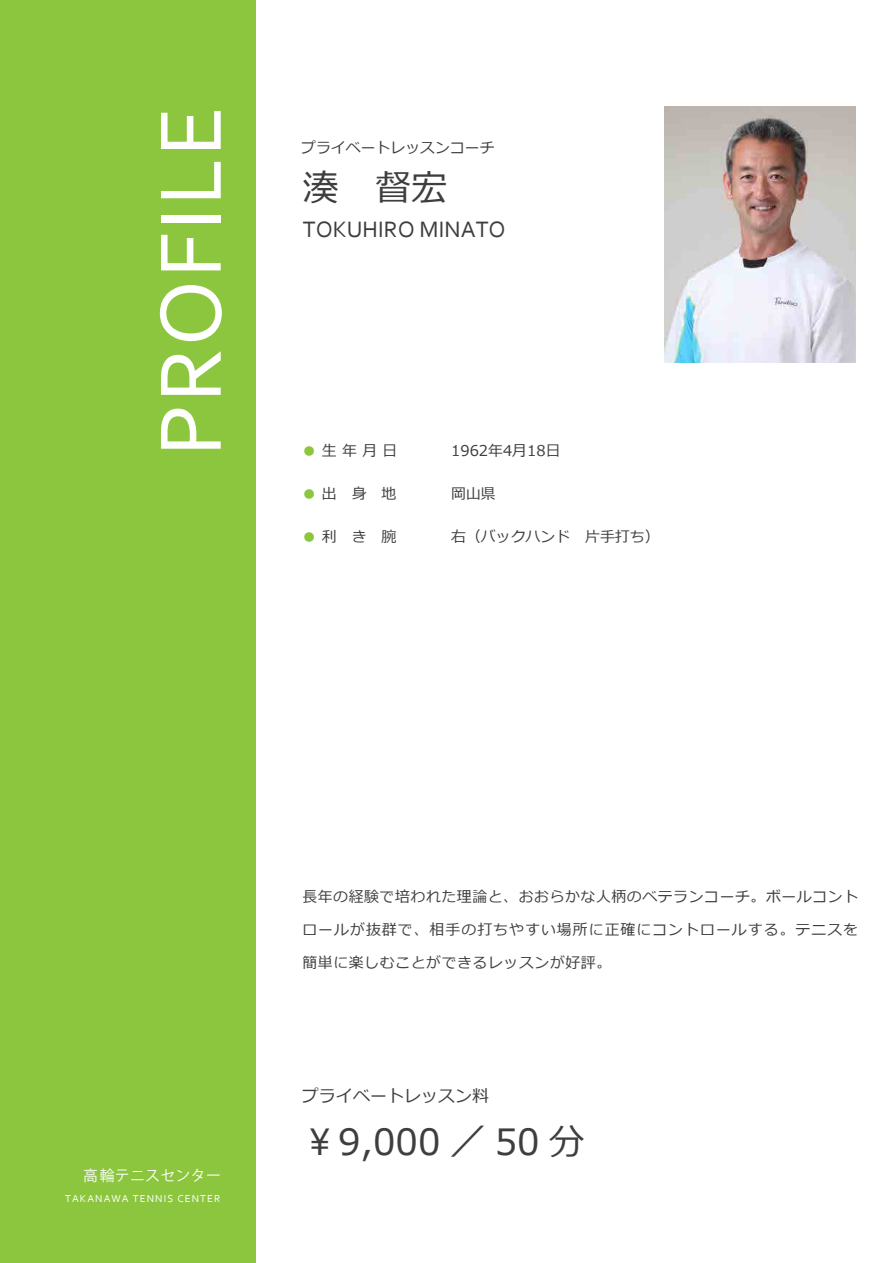
<style>
.page{position:relative;width:893px;height:1263px;background:#fff}
.page>*{position:absolute;margin:0;border:0;box-sizing:border-box;transform-origin:0 0}
.t1{font:91.35px "Corbel";letter-spacing:.02em;color:#fff}
.t2{font:36.15px "Meiryo";color:#3e3e3f}
.t3{font:23.4px "Corbel";color:#3e3e3f}
.t4{font:16.95px "Meiryo";color:#3e3e3f}
.t5{font:14.85px "Meiryo";letter-spacing:.04em;color:#3e3e3f}
.t6{font:14.85px "Meiryo";color:#3e3e3f}
.t7{font:14.85px "Meiryo";letter-spacing:.07em;color:#3e3e3f}
.t8{font:14.85px "Koz Go Pr 6 N";letter-spacing:.02em;color:#fff}
.t9{font:10.65px "Corbel";letter-spacing:.1em;color:#fff}
.s1{color:#8bc63e}
</style>
<div class="page">
<div style="left:0;top:0;width:255px;height:1263px;background:#8bc63e"></div>
<img style="left:664px;top:107px;width:191px;height:255px">
<h1 class="t1" style="left:134px;top:456px;width:352px;rotate:-90deg">PROFILE</h1>
<p class="t6" style="left:301px;top:138px;width:195px">プライベートレッスンコーチ</p>
<h2 class="t2" style="left:303px;top:163px;width:146px">湊　督宏</h2>
<h3 class="t3" style="left:303px;top:214px;width:204px">TOKUHIRO MINATO</h3>
<p class="t5" style="left:302px;top:441px;width:97px"><span class="s1">●</span> 生年月日</p>
<p class="t5" style="left:302px;top:483px;width:96px"><span class="s1">●</span> 出　身　地</p>
<p class="t5" style="left:302px;top:526px;width:96px"><span class="s1">●</span> 利　き　腕</p>
<p class="t6" style="left:451px;top:441px;width:111px">1962年4月18日</p>
<p class="t5" style="left:451px;top:483px;width:46px">岡山県</p>
<p class="t6" style="left:451px;top:526px;width:210px">右（バックハンド　片手打ち）</p>
<p class="t8" style="left:83px;top:1167px;width:139px">高輪テニスセンター</p>
<p class="t9" style="left:65px;top:1191px;width:157px">TAKANAWA TENNIS CENTER</p>
<p class="t5" style="left:302px;top:886px;width:557px">長年の経験で培われた理論と、おおらかな人柄のベテランコーチ。ボールコント</p>
<p class="t7" style="left:302px;top:919px;width:557px">ロールが抜群で、相手の打ちやすい場所に正確にコントロールする。テニスを</p>
<p class="t5" style="left:302px;top:952px;width:310px">簡単に楽しむことができるレッスンが好評。</p>
<p class="t4" style="left:302px;top:1084px;width:189px">プライベートレッスン料</p>
<h2 class="t2" style="left:302px;top:1117px;width:284px">￥9,000 ／ 50 分</h2>
</div>
